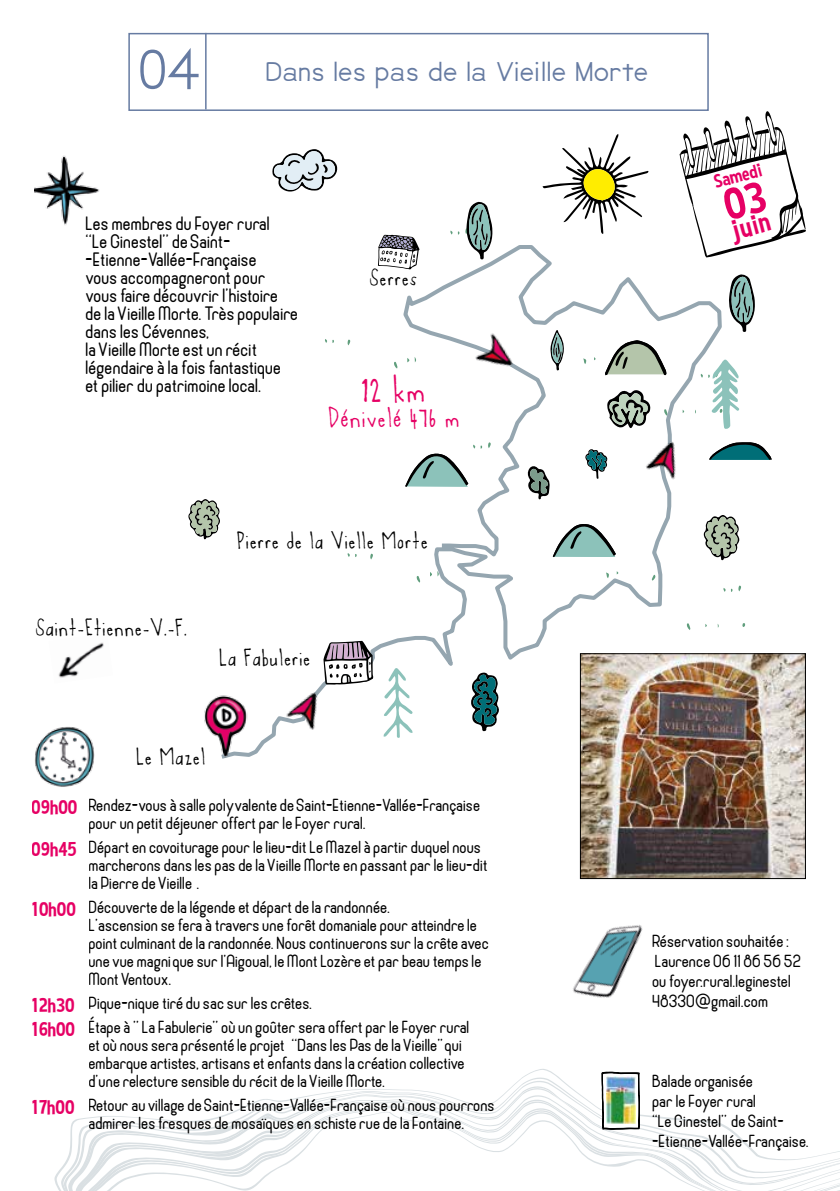
<style>
.page{position:relative;width:840px;height:1191px;background:#fff}
.page>*{position:absolute;margin:0;border:0;box-sizing:border-box;transform-origin:0 0}
.t1{font:36px "Agent C";color:#e60064}
.t2{font:28px "Agent C";color:#e60064}
.t3{font:27.6px "Curse Casual";color:#e60064}
.t4{font:27px "Bell Topo Sans";color:#667ba2}
.t5{font:24px "Agent C";color:#000}
.t6{font:20px/18px "Cronus Round";letter-spacing:.01em;color:#000}
.t7{font:20px/42px "Curse Casual";color:#e60064}
.t8{font:18.8px "Curse Casual";color:#e60064}
.t9{font:18px/18px "Cronus Round";letter-spacing:.01em;color:#000}
.s1{font-size:56.2px}
</style>
<div class="page">
<img style="left:58px;top:642px;width:46px;height:36px">
<svg style="left:54px;top:1069px;width:785px;height:122px"></svg>
<svg style="left:742px;top:623px;width:3px;height:4px"></svg>
<svg style="left:725px;top:585px;width:15px;height:7px"></svg>
<svg style="left:255px;top:245px;width:470px;height:510px"></svg>
<img style="left:581px;top:655px;width:222px;height:222px">
<div style="left:579px;top:653px;width:226px;height:226px;border:1px solid #000"></div>
<img style="left:35px;top:727px;width:60px;height:60px">
<img style="left:573px;top:925px;width:70px;height:73px">
<svg style="left:542px;top:134px;width:106px;height:100px"></svg>
<svg style="left:449px;top:201px;width:43px;height:58px"></svg>
<svg style="left:272px;top:149px;width:66px;height:43px"></svg>
<svg style="left:405px;top:442px;width:85px;height:45px"></svg>
<svg style="left:703px;top:514px;width:36px;height:46px"></svg>
<svg style="left:469px;top:672px;width:30px;height:59px"></svg>
<svg style="left:377px;top:235px;width:42px;height:34px"></svg>
<img style="left:34px;top:155px;width:65px;height:70px">
<img style="left:204px;top:695px;width:51px;height:64px">
<img style="left:630px;top:425px;width:70px;height:71px">
<img style="left:265px;top:676px;width:72px;height:67px">
<svg style="left:601px;top:1071px;width:38px;height:58px"></svg>
<img style="left:606px;top:1076px;width:28px;height:47px">
<svg style="left:729px;top:274px;width:25px;height:58px"></svg>
<svg style="left:694px;top:358px;width:45px;height:72px"></svg>
<svg style="left:383px;top:667px;width:30px;height:71px"></svg>
<svg style="left:584px;top:449px;width:23px;height:30px"></svg>
<svg style="left:527px;top:465px;width:22px;height:34px"></svg>
<svg style="left:188px;top:499px;width:32px;height:40px"></svg>
<svg style="left:550px;top:330px;width:13px;height:40px"></svg>
<svg style="left:606px;top:390px;width:45px;height:38px"></svg>
<svg style="left:709px;top:442px;width:62px;height:18px"></svg>
<svg style="left:552px;top:523px;width:63px;height:34px"></svg>
<svg style="left:604px;top:340px;width:62px;height:35px"></svg>
<svg style="left:323px;top:641px;width:50px;height:44px"></svg>
<div style="left:128px;top:33px;width:580px;height:78px;background:#fff;border:2px solid #667ba2"></div>
<hr style="left:205px;top:33px;width:1px;height:76px;background:#667ba2">
<img style="left:464px;top:321px;width:59px;height:62px">
<svg style="left:679px;top:106px;width:126px;height:152px"></svg>
<h3 class="t4" style="left:137px;top:57px;width:512px"><span class="s1">04</span> Dans les pas de la Vieille Morte</h3>
<p class="t6" style="left:86px;top:214px;width:214px">Les membres du Foyer rural « ‘‘Le Ginestel’’ de Saint--Etienne-Vallée-Française<br>vous accompagneront pour vous faire découvrir l’histoire de la Vieille Morte. Très populaire dans les Cévennes,<br>la Vieille Morte est un récit légendaire à la fois fantastique et pilier du patrimoine local.</p>
<h3 class="t5" style="left:369px;top:267px;width:50px">Serres</h3>
<h1 class="t1" style="left:361px;top:375px;width:65px">12 km</h1>
<h2 class="t2" style="left:327px;top:406px;width:134px">Dénivelé 476 m</h2>
<h3 class="t5" style="left:35px;top:617px;width:154px">Saint-Etienne-V.-F.</h3>
<h3 class="t5" style="left:236px;top:530px;width:193px">Pierre de la Vielle Morte</h3>
<h3 class="t5" style="left:218px;top:647px;width:94px">La Fabulerie</h3>
<h3 class="t5" style="left:135px;top:746px;width:71px">Le Mazel</h3>
<p class="t8" style="left:711px;top:171px;width:51px;rotate:-15deg">Samedi</p>
<h3 class="t3" style="left:726px;top:216px;width:43px;rotate:-15deg"><sup>03</sup>juin</h3>
<p class="t7" style="left:32px;top:785px;width:47px">09h00<br>09h45</p>
<p class="t7" style="left:32px;top:887px;width:46px">10h00</p>
<p class="t7" style="left:32px;top:992px;width:45px;line-height:24px">12h30<br>16h00</p>
<p class="t7" style="left:32px;top:1085px;width:44px">17h00</p>
<p class="t9" style="left:89px;top:796px;width:393px">Rendez-vous à salle polyvalente de Saint-Etienne-Vallée-Française pour un petit déjeuner offert par le Foyer rural.</p>
<p class="t9" style="left:89px;top:838px;width:400px">Départ en covoiturage pour le lieu-dit Le Mazel à partir duquel nous marcherons dans les pas de la Vieille Morte en passant par le lieu-dit la Pierre de Vieille ».</p>
<p class="t9" style="left:89px;top:898px;width:401px">Découverte de la légende et départ de la randonnée.<br>L’ascension se fera à travers une forêt domaniale pour atteindre le point culminant de la randonnée. Nous continuerons sur la crête avec une vue magnifique sur l’Aigoual, le Mont Lozère et par beau temps le Mont Ventoux.</p>
<p class="t9" style="left:89px;top:991px;width:382px;line-height:24px">Pique-nique tiré du sac sur les crêtes.<br>Étape à ’’ La Fabulerie’’ où un goûter sera offert par le Foyer rural</p>
<p class="t9" style="left:89px;top:1036px;width:377px">et où nous sera présenté le projet « ‘‘Dans les Pas de la Vieille’’ qui embarque artistes, artisans et enfants dans la création collective d’une relecture sensible du récit de la Vieille Morte.</p>
<p class="t9" style="left:89px;top:1096px;width:407px">Retour au village de Saint-Etienne-Vallée-Française où nous pourrons admirer les fresques de mosaïques en schiste rue de la Fontaine.</p>
<p class="t9" style="left:652px;top:931px;width:150px;line-height:20px">Réservation souhaitée :<br>Laurence 06 11 86 56 52 ou foyer.rural.leginestel<br>48330@gmail.com</p>
<p class="t9" style="left:652px;top:1071px;width:158px;line-height:20px">Balade organisée<br>par le Foyer rural «<br>‘‘Le Ginestel’’ »de Saint--Etienne-Vallée-Française.</p>
</div>
